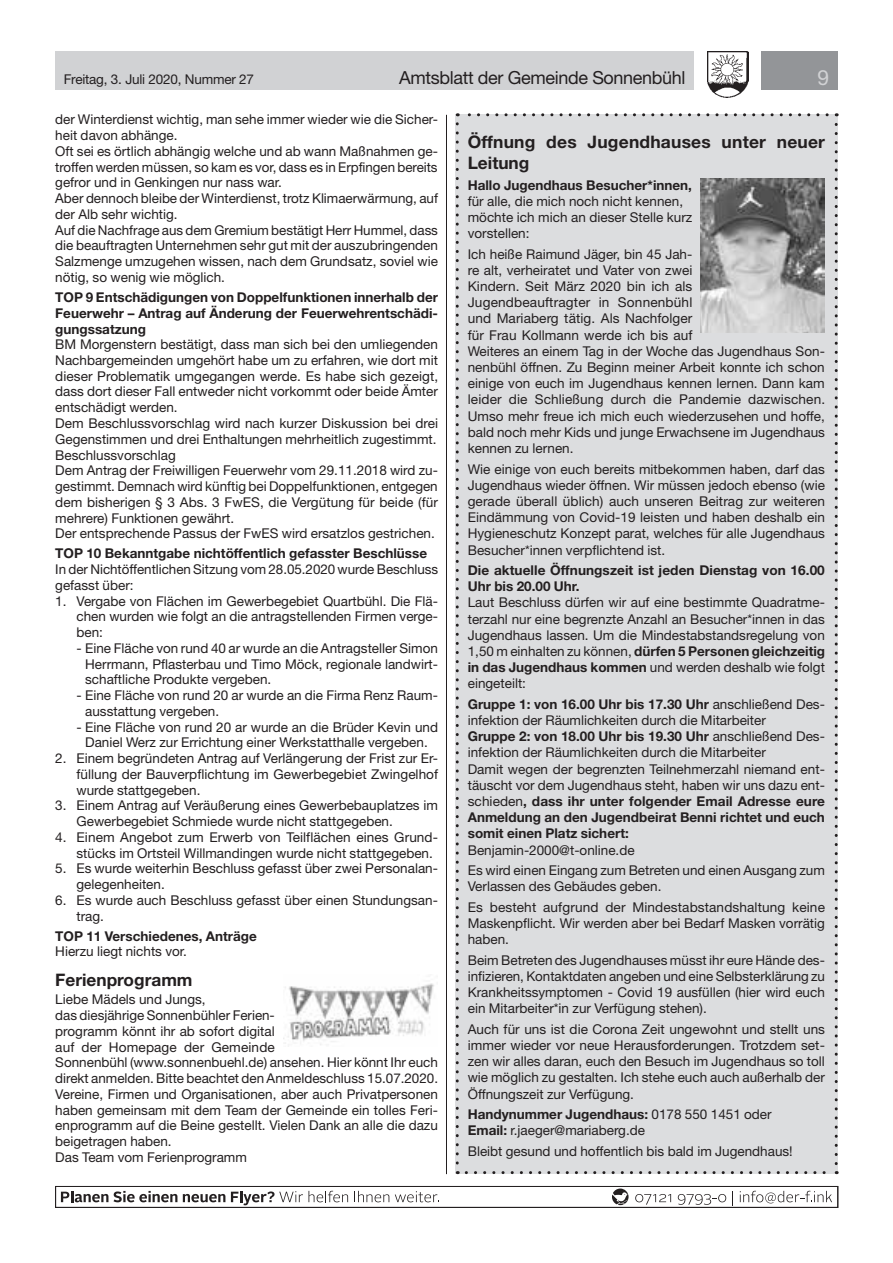
<style>
.page{position:relative;width:893px;height:1263px;background:#fff}
.page>*{position:absolute;margin:0;border:0;box-sizing:border-box;transform-origin:0 0}
.t1{font:21px "Helvetica Neue LT Std";color:#d1d2d4}
.t2{font:18px "Helvetica Neue LT Std";letter-spacing:-.02em;color:#231f20}
.t3{font:700 17.25px/21px "Helvetica Neue LT Std";letter-spacing:.01em;color:#231f20}
.t4{font:13.5px/15.8px "Helvetica Neue LT Std";color:#231f20}
.t5{font:700 13.5px/15.8px "Helvetica Neue LT Std";color:#231f20;text-align:justify}
.s1{font-weight:700}
</style>
<div class="page">
<div style="left:55px;top:51px;width:639px;height:38px;background:#d1d2d4"></div>
<div style="left:761px;top:51px;width:77px;height:38px;background:#939598"></div>
<img style="left:707px;top:51px;width:41px;height:47px">
<img style="left:283px;top:983px;width:151px;height:62px">
<div style="left:455px;top:115px;width:383px;height:1059px;background:#dcdddf"></div>
<img style="left:701px;top:178px;width:124px;height:155px">
<hr style="left:446px;top:115px;width:1px;height:1059px;background:#231f20">
<svg style="left:456px;top:124px;width:3px;height:1050px"></svg>
<svg style="left:466px;top:1171px;width:371px;height:3px"></svg>
<svg style="left:835px;top:113px;width:3px;height:1051px"></svg>
<svg style="left:457px;top:113px;width:370px;height:3px"></svg>
<div style="left:55px;top:1186px;width:783px;height:22px;border:1px solid #231f20"></div>
<svg style="left:61px;top:1191px;width:116px;height:11px"></svg>
<svg style="left:183px;top:1194px;width:42px;height:8px"></svg>
<svg style="left:231px;top:1191px;width:117px;height:14px"></svg>
<svg style="left:354px;top:1191px;width:35px;height:11px"></svg>
<svg style="left:395px;top:1191px;width:44px;height:11px"></svg>
<svg style="left:635px;top:1194px;width:36px;height:10px"></svg>
<svg style="left:678px;top:1194px;width:48px;height:11px"></svg>
<svg style="left:732px;top:1191px;width:1px;height:14px"></svg>
<svg style="left:740px;top:1191px;width:92px;height:12px"></svg>
<svg style="left:612px;top:1188px;width:17px;height:17px"></svg>
<p class="t4" style="left:64px;top:71px;width:192px">Freitag, 3. Juli 2020, Nummer 27</p>
<h2 class="t2" style="left:399px;top:67px;width:288px">Amtsblatt der Gemeinde Sonnenbühl</h2>
<h1 class="t1" style="left:817px;top:65px;width:13px">9</h1>
<p class="t4" style="left:55px;top:112px;width:384px">der Winterdienst wichtig, man sehe immer wieder wie die Sicher&shy;heit davon abhänge.<br>Oft sei es örtlich abhängig welche und ab wann Maßnahmen ge&shy;troffen werden müssen, so kam es vor, dass es in Erpfingen bereits gefror und in Genkingen nur nass war.<br>Aber dennoch bleibe der Winterdienst, trotz Klimaerwärmung, auf der Alb sehr wichtig.<br>Auf die Nachfrage aus dem Gremium bestätigt Herr Hummel, dass die beauftragten Unternehmen sehr gut mit der auszubringenden Salzmenge umzugehen wissen, nach dem Grundsatz, soviel wie nötig, so wenig wie möglich.</p>
<p class="t5" style="left:55px;top:289px;width:384px">TOP 9 Entschädigungen von Doppelfunktionen innerhalb der Feuerwehr – Antrag auf Änderung der Feuerwehrentschädi&shy;gungssatzung</p>
<p class="t4" style="left:55px;top:336px;width:384px">BM Morgenstern bestätigt, dass man sich bei den umliegenden Nachbargemeinden umgehört habe um zu erfahren, wie dort mit dieser Problematik umgegangen werde. Es habe sich gezeigt, dass dort dieser Fall entweder nicht vorkommt oder beide Ämter entschädigt werden.<br>Dem Beschlussvorschlag wird nach kurzer Diskussion bei drei Gegenstimmen und drei Enthaltungen mehrheitlich zugestimmt.<br>Beschlussvorschlag<br>Dem Antrag der Freiwilligen Feuerwehr vom 29.11.2018 wird zu&shy;gestimmt. Demnach wird künftig bei Doppelfunktionen, entgegen dem bisherigen § 3 Abs. 3 FwES, die Vergütung für beide (für mehrere) Funktionen gewährt.<br>Der entsprechende Passus der FwES wird ersatzlos gestrichen.</p>
<p class="t5" style="left:55px;top:545px;width:373px">TOP 10 Bekanntgabe nichtöffentlich gefasster Beschlüsse</p>
<p class="t4" style="left:55px;top:561px;width:384px">In der Nichtöffentlichen Sitzung vom 28.05.2020 wurde Beschluss gefasst über:</p>
<p class="t4" style="left:77px;top:593px;width:363px;text-align:justify;text-indent:-21px">1. Vergabe von Flächen im Gewerbegebiet Quartbühl. Die Flä&shy;chen wurden wie folgt an die antragstellenden Firmen verge&shy;ben:</p>
<p class="t4" style="left:85px;top:640px;width:354px;text-align:justify;text-indent:-9px">- Eine Fläche von rund 40 ar wurde an die Antragsteller Simon Herrmann, Pflasterbau und Timo Möck, regionale landwirt&shy;schaftliche Produkte vergeben.</p>
<p class="t4" style="left:85px;top:687px;width:354px;text-indent:-9px">- Eine Fläche von rund 20 ar wurde an die Firma Renz Raum&shy;ausstattung vergeben.</p>
<p class="t4" style="left:77px;top:719px;width:363px;text-align:center">- Eine Fläche von rund 20 ar wurde an die Brüder Kevin und<br>Daniel Werz zur Errichtung einer Werkstatthalle vergeben.</p>
<p class="t4" style="left:77px;top:750px;width:363px;text-align:justify;text-indent:-21px">2. Einem begründeten Antrag auf Verlängerung der Frist zur Er&shy;füllung der Bauverpflichtung im Gewerbegebiet Zwingelhof wurde stattgegeben.</p>
<p class="t4" style="left:77px;top:797px;width:363px;text-indent:-21px">3. Einem Antrag auf Veräußerung eines Gewerbebauplatzes im<br>Gewerbegebiet Schmiede wurde nicht stattgegeben.</p>
<p class="t4" style="left:77px;top:829px;width:363px;text-indent:-21px">4. Einem Angebot zum Erwerb von Teilflächen eines Grund&shy;stücks im Ortsteil Willmandingen wurde nicht stattgegeben.</p>
<p class="t4" style="left:77px;top:860px;width:363px;text-indent:-21px">5. Es wurde weiterhin Beschluss gefasst über zwei Personalan&shy;gelegenheiten.</p>
<p class="t4" style="left:77px;top:892px;width:363px;text-indent:-21px">6. Es wurde auch Beschluss gefasst über einen Stundungsan&shy;trag.</p>
<p class="t5" style="left:55px;top:927px;width:203px">TOP 11 Verschiedenes, Anträge</p>
<p class="t4" style="left:55px;top:943px;width:133px">Hierzu liegt nichts vor.</p>
<p class="t3" style="left:55px;top:969px;width:139px">Ferienprogramm</p>
<p class="t4" style="left:55px;top:991px;width:384px">Liebe Mädels und Jungs,<br>das diesjährige Sonnenbühler Ferien-<br>programm könnt ihr ab sofort digital<br>auf der Homepage der Gemeinde<br>Sonnenbühl (www.sonnenbuehl.de) ansehen. Hier könnt Ihr euch direkt anmelden. Bitte beachtet den Anmeldeschluss 15.07.2020.<br>Vereine, Firmen und Organisationen, aber auch Privatpersonen haben gemeinsam mit dem Team der Gemeinde ein tolles Feri&shy;enprogramm auf die Beine gestellt. Vielen Dank an alle die dazu beigetragen haben.<br>Das Team vom Ferienprogramm</p>
<p class="t3" style="left:468px;top:131px;width:359px">Öffnung des Jugendhauses unter neuer<br>Leitung</p>
<p class="t5" style="left:468px;top:177px;width:226px">Hallo Jugendhaus Besucher*innen,</p>
<p class="t4" style="left:468px;top:193px;width:226px;line-height:16.2px">für alle, die mich noch nicht kennen, möchte ich mich an dieser Stelle kurz vorstellen:</p>
<p class="t4" style="left:468px;top:246px;width:359px;line-height:16.2px">Ich heiße Raimund Jäger, bin 45 Jah-<br>re alt, verheiratet und Vater von zwei<br>Kindern. Seit März 2020 bin ich als<br>Jugendbeauftragter in Sonnenbühl<br>und Mariaberg tätig. Als Nachfolger<br>für Frau Kollmann werde ich bis auf<br>Weiteres an einem Tag in der Woche das Jugendhaus Son&shy;nenbühl öffnen. Zu Beginn meiner Arbeit konnte ich schon einige von euch im Jugendhaus kennen lernen. Dann kam leider die Schließung durch die Pandemie dazwischen.<br>Umso mehr freue ich mich euch wiederzusehen und hoffe, bald noch mehr Kids und junge Erwachsene im Jugendhaus kennen zu lernen.</p>
<p class="t4" style="left:468px;top:460px;width:359px;line-height:16.2px;text-align:justify">Wie einige von euch bereits mitbekommen haben, darf das Jugendhaus wieder öffnen. Wir müssen jedoch ebenso (wie gerade überall üblich) auch unseren Beitrag zur weiteren Eindämmung von Covid-19 leisten und haben deshalb ein Hygieneschutz Konzept parat, welches für alle Jugendhaus Besucher*innen verpflichtend ist.</p>
<p class="t5" style="left:468px;top:562px;width:359px;line-height:16.2px">Die aktuelle Öffnungszeit ist jeden Dienstag von 16.00<br>Uhr bis 20.00 Uhr.</p>
<p class="t4" style="left:468px;top:594px;width:359px;line-height:16.2px;text-align:justify">Laut Beschluss dürfen wir auf eine bestimmte Quadratme&shy;terzahl nur eine begrenzte Anzahl an Besucher*innen in das Jugendhaus lassen. Um die Mindestabstandsregelung von 1,50 m einhalten zu können, <span class="s1">dürfen 5 Personen gleichzeitig in das Jugendhaus kommen</span> und werden deshalb wie folgt eingeteilt:</p>
<p class="t4" style="left:468px;top:696px;width:359px;line-height:16.2px"><span class="s1">Gruppe 1: von 16.00 Uhr bis 17.30 Uhr</span> anschließend Des&shy;infektion der Räumlichkeiten durch die Mitarbeiter<br><span class="s1">Gruppe 2: von 18.00 Uhr bis 19.30 Uhr</span> anschließend Des&shy;infektion der Räumlichkeiten durch die Mitarbeiter<br>Damit wegen der begrenzten Teilnehmerzahl niemand ent&shy;täuscht vor dem Jugendhaus steht, haben wir uns dazu ent&shy;schieden<span class="s1">, dass ihr unter folgender Email Adresse eure Anmeldung an den Jugendbeirat Benni richtet und euch somit einen Platz sichert:</span></p>
<p class="t4" style="left:468px;top:839px;width:359px;line-height:20.4px">Benjamin-2000@t-online.de<br>Es wird einen Eingang zum Betreten und einen Ausgang zum</p>
<p class="t4" style="left:468px;top:876px;width:359px;line-height:20.4px">Verlassen des Gebäudes geben.<br>Es besteht aufgrund der Mindestabstandshaltung keine</p>
<p class="t4" style="left:468px;top:915px;width:359px;line-height:16.2px">Maskenpflicht. Wir werden aber bei Bedarf Masken vorrätig haben.</p>
<p class="t4" style="left:468px;top:951px;width:359px;line-height:16.2px;text-align:justify">Beim Betreten des Jugendhauses müsst ihr eure Hände des&shy;infizieren, Kontaktdaten angeben und eine Selbsterklärung zu Krankheitssymptomen - Covid 19 ausfüllen (hier wird euch ein Mitarbeiter*in zur Verfügung stehen).</p>
<p class="t4" style="left:468px;top:1021px;width:359px;line-height:16.2px;text-align:justify">Auch für uns ist die Corona Zeit ungewohnt und stellt uns immer wieder vor neue Herausforderungen. Trotzdem set&shy;zen wir alles daran, euch den Besuch im Jugendhaus so toll wie möglich zu gestalten. Ich stehe euch auch außerhalb der Öffnungszeit zur Verfügung.</p>
<p class="t4" style="left:468px;top:1106px;width:305px;line-height:16.2px"><span class="s1">Handynummer Jugendhaus:</span> 0178 550 1451 oder<br><span class="s1">Email:</span> r.jaeger@mariaberg.de</p>
<p class="t4" style="left:468px;top:1143px;width:326px">Bleibt gesund und hoffentlich bis bald im Jugendhaus!</p>
</div>
